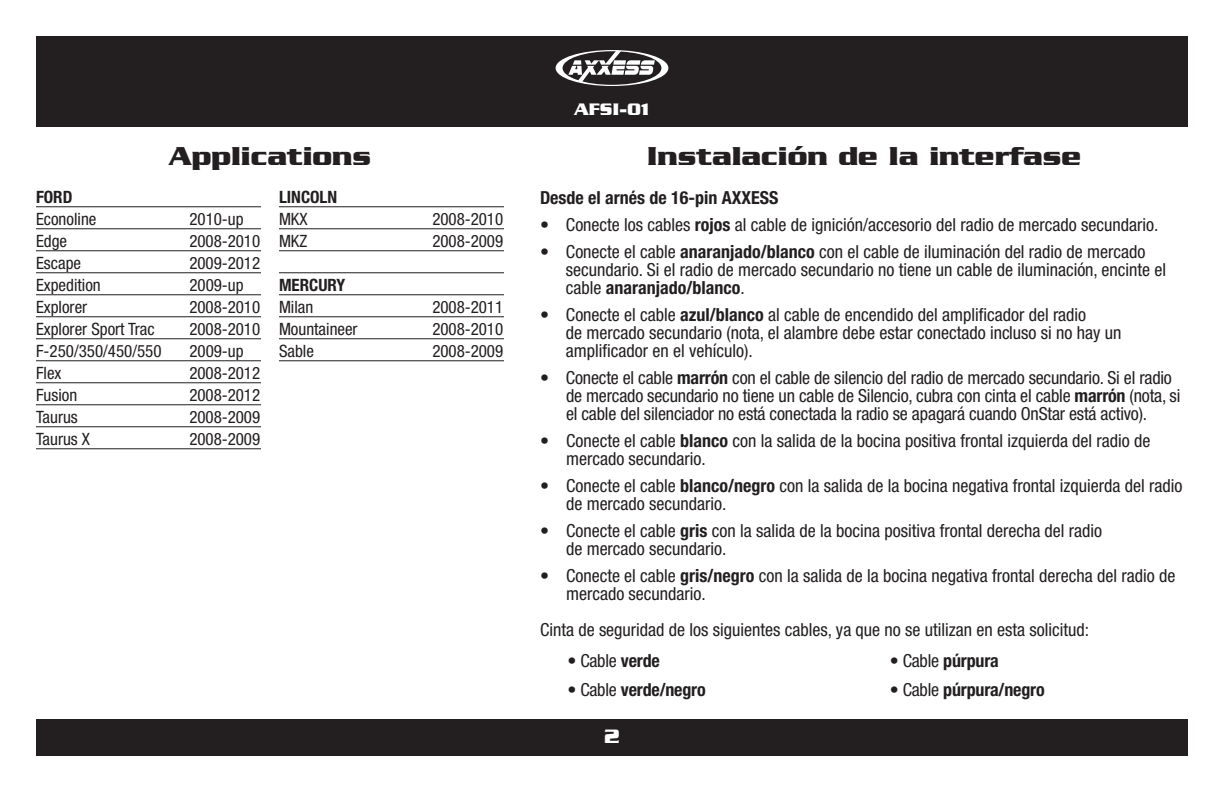
<style>
.page{position:relative;width:1224px;height:792px;background:#fff}
.page>*{position:absolute;margin:0;border:0;box-sizing:border-box;transform-origin:0 0}
.t1{font:700 28px "Serpentine";color:#231f20}
.t2{font:700 20px "Serpentine D";color:#fff}
.t3{font:condensed 18px/18px "Helvetica Neue";color:#231f20}
.t4{font:700 condensed 18px "Helvetica Neue";letter-spacing:-.01em;color:#231f20}
.t5{font:700 18px "Serpentine";color:#fff}
.t6{font:condensed 17px "Helvetica Neue";color:#231f20}
.t7{font:700 condensed 17px "Helvetica Neue";color:#231f20}
.s1{font-weight:700}
.s2{font-weight:400}
</style>
<div class="page">
<div style="left:36px;top:36px;width:1152px;height:91px;background:#231f20"></div>
<div style="left:36px;top:719px;width:1152px;height:37px;background:#231f20"></div>
<svg style="left:556px;top:50px;width:112px;height:36px"></svg>
<hr style="left:36px;top:206px;width:225px;height:1px;background:#231f20">
<hr style="left:36px;top:228px;width:225px;height:1px;background:#231f20">
<hr style="left:36px;top:250px;width:225px;height:1px;background:#231f20">
<hr style="left:36px;top:272px;width:225px;height:1px;background:#231f20">
<hr style="left:36px;top:294px;width:225px;height:1px;background:#231f20">
<hr style="left:36px;top:316px;width:225px;height:1px;background:#231f20">
<hr style="left:36px;top:338px;width:225px;height:1px;background:#231f20">
<hr style="left:36px;top:360px;width:225px;height:1px;background:#231f20">
<hr style="left:36px;top:382px;width:225px;height:1px;background:#231f20">
<hr style="left:36px;top:404px;width:225px;height:1px;background:#231f20">
<hr style="left:36px;top:426px;width:225px;height:1px;background:#231f20">
<hr style="left:36px;top:448px;width:225px;height:1px;background:#231f20">
<hr style="left:279px;top:206px;width:225px;height:1px;background:#231f20">
<hr style="left:279px;top:228px;width:225px;height:1px;background:#231f20">
<hr style="left:279px;top:250px;width:225px;height:1px;background:#231f20">
<hr style="left:279px;top:272px;width:225px;height:1px;background:#231f20">
<hr style="left:279px;top:294px;width:225px;height:1px;background:#231f20">
<hr style="left:279px;top:316px;width:225px;height:1px;background:#231f20">
<hr style="left:279px;top:338px;width:225px;height:1px;background:#231f20">
<hr style="left:279px;top:360px;width:225px;height:1px;background:#231f20">
<p class="t5" style="left:574px;top:99px;width:77px">AFSI-01</p>
<h1 class="t1" style="left:169px;top:140px;width:204px">Applications</h1>
<h1 class="t1" style="left:647px;top:140px;width:436px">Instalación de la interfase</h1>
<p class="t7" style="left:36px;top:187px;width:38px">FORD</p>
<p class="t6" style="left:36px;top:209px;width:62px">Econoline</p>
<p class="t6" style="left:189px;top:209px;width:56px">2010-up</p>
<p class="t6" style="left:36px;top:231px;width:33px">Edge</p>
<p class="t6" style="left:189px;top:231px;width:72px">2008-2010</p>
<p class="t6" style="left:36px;top:253px;width:47px">Escape</p>
<p class="t6" style="left:189px;top:253px;width:72px">2009-2012</p>
<p class="t6" style="left:36px;top:275px;width:66px">Expedition</p>
<p class="t6" style="left:189px;top:275px;width:56px">2009-up</p>
<p class="t6" style="left:36px;top:297px;width:53px">Explorer</p>
<p class="t6" style="left:189px;top:297px;width:72px">2008-2010</p>
<p class="t6" style="left:36px;top:319px;width:120px">Explorer Sport Trac</p>
<p class="t6" style="left:189px;top:319px;width:72px">2008-2010</p>
<p class="t6" style="left:36px;top:341px;width:127px">F-250/350/450/550</p>
<p class="t6" style="left:189px;top:341px;width:56px">2009-up</p>
<p class="t6" style="left:36px;top:363px;width:27px">Flex</p>
<p class="t6" style="left:189px;top:363px;width:72px">2008-2012</p>
<p class="t6" style="left:36px;top:385px;width:43px">Fusion</p>
<p class="t6" style="left:189px;top:385px;width:72px">2008-2012</p>
<p class="t6" style="left:36px;top:407px;width:43px">Taurus</p>
<p class="t6" style="left:189px;top:407px;width:72px">2008-2009</p>
<p class="t6" style="left:36px;top:429px;width:56px">Taurus X</p>
<p class="t6" style="left:189px;top:429px;width:72px">2008-2009</p>
<p class="t7" style="left:279px;top:187px;width:60px">LINCOLN</p>
<p class="t6" style="left:279px;top:209px;width:30px">MKX</p>
<p class="t6" style="left:432px;top:209px;width:72px">2008-2010</p>
<p class="t6" style="left:279px;top:231px;width:30px">MKZ</p>
<p class="t6" style="left:432px;top:231px;width:72px">2008-2009</p>
<p class="t7" style="left:279px;top:275px;width:68px">MERCURY</p>
<p class="t6" style="left:279px;top:297px;width:36px">Milan</p>
<p class="t6" style="left:432px;top:297px;width:72px">2008-2011</p>
<p class="t6" style="left:279px;top:319px;width:80px">Mountaineer</p>
<p class="t6" style="left:432px;top:319px;width:72px">2008-2010</p>
<p class="t6" style="left:279px;top:341px;width:36px">Sable</p>
<p class="t6" style="left:432px;top:341px;width:72px">2008-2009</p>
<p class="t4" style="left:540px;top:187px;width:240px">Desde el arnés de 16-pin AXXESS</p>
<p class="t3" style="left:540px;top:216px;width:620px">• Conecte los cables <span class="s1">rojos</span> al cable de ignición/accesorio del radio de mercado secundario.</p>
<p class="t3" style="left:566px;top:243px;width:602px;text-indent:-26px">• Conecte el cable <span class="s1">anaranjado/blanco</span> con el cable de iluminación del radio de mercado secundario. Si el radio de mercado secundario no tiene un cable de iluminación, encinte el cable <span class="s1">anaranjado/blanco</span>.</p>
<p class="t3" style="left:566px;top:306px;width:557px;text-indent:-26px">• Conecte el cable <span class="s1">azul/blanco</span> al cable de encendido del amplificador del radio<br>de mercado secundario (nota, el alambre debe estar conectado incluso si no hay un amplificador en el vehículo).</p>
<p class="t3" style="left:566px;top:369px;width:616px;text-indent:-26px">• Conecte el cable <span class="s1">marrón</span> con el cable de silencio del radio de mercado secundario. Si el radio de mercado secundario no tiene un cable de Silencio, cubra con cinta el cable <span class="s1">marrón</span> (nota, si el cable del silenciador no está conectada la radio se apagará cuando OnStar está activo).</p>
<p class="t3" style="left:566px;top:432px;width:586px;text-indent:-26px">• Conecte el cable <span class="s1">blanco</span> con la salida de la bocina positiva frontal izquierda del radio de mercado secundario.</p>
<p class="t3" style="left:566px;top:477px;width:618px;text-indent:-26px">• Conecte el cable <span class="s1">blanco/negro</span> con la salida de la bocina negativa frontal izquierda del radio de mercado secundario.</p>
<p class="t3" style="left:566px;top:522px;width:538px;text-indent:-26px">• Conecte el cable <span class="s1">gris</span> con la salida de la bocina positiva frontal derecha del radio de mercado secundario.</p>
<p class="t3" style="left:566px;top:567px;width:611px;text-indent:-26px">• Conecte el cable <span class="s1">gris/negro</span> con la salida de la bocina negativa frontal derecha del radio de mercado secundario.</p>
<p class="t3" style="left:540px;top:621px;width:551px">Cinta de seguridad de los siguientes cables, ya que no se utilizan en esta solicitud:</p>
<p class="t4" style="left:567px;top:649px;width:94px">• <span class="s2">Cable</span> verde</p>
<p class="t4" style="left:567px;top:678px;width:140px">• <span class="s2">Cable</span> verde/negro</p>
<p class="t4" style="left:890px;top:649px;width:111px">• <span class="s2">Cable</span> púrpura</p>
<p class="t4" style="left:890px;top:678px;width:156px">• <span class="s2">Cable</span> púrpura/negro</p>
<p class="t2" style="left:604px;top:726px;width:18px">2</p>
</div>
